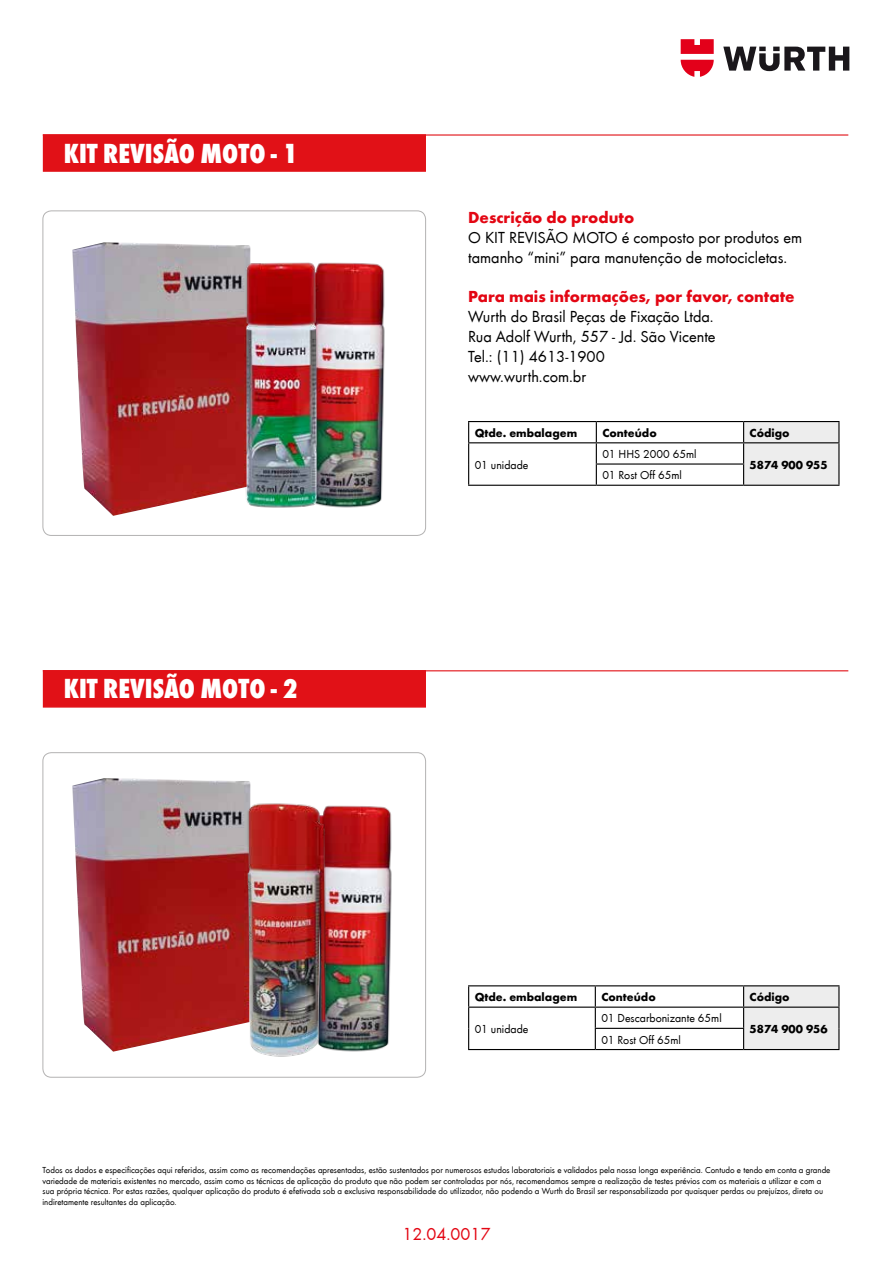
<style>
.page{position:relative;width:893px;height:1263px;background:#fff}
.page>*{position:absolute;margin:0;border:0;box-sizing:border-box;transform-origin:0 0}
.t1{font:800 condensed 28.5px "Wuerth";color:#fff}
.t2{font:18px "Wuerth";color:#e30613}
.t3{font:16.5px/19.8px "Wuerth";color:#000}
.t4{font:700 16.5px "Wuerth";color:#e30613}
.t5{font:12px "Wuerth";color:#000}
.t6{font:700 12px "Wuerth";color:#000}
.t7{font:9px/10.8px "Wuerth";color:#000}
</style>
<div class="page">
<img style="left:72px;top:242px;width:178px;height:274px">
<img style="left:72px;top:778px;width:178px;height:274px">
<div style="left:43px;top:210px;width:383px;height:326px;border:1px solid #b3b2b2;border-radius:9px"></div>
<div style="left:43px;top:752px;width:383px;height:325px;border:1px solid #b3b2b2;border-radius:9px"></div>
<svg style="left:723px;top:47px;width:126px;height:24px"></svg>
<svg style="left:681px;top:39px;width:33px;height:38px"></svg>
<hr style="left:43px;top:134px;width:805px;height:2px;background:#e11117">
<hr style="left:43px;top:670px;width:805px;height:1px;background:#e11117">
<div style="left:43px;top:134px;width:383px;height:38px;background:#e11117;border:2px solid #e11117"></div>
<div style="left:43px;top:670px;width:383px;height:38px;background:#e11117;border:2px solid #e11117"></div>
<img style="left:303px;top:262px;width:82px;height:246px">
<img style="left:333px;top:805px;width:59px;height:247px">
<hr style="left:468px;top:421px;width:128px;height:1px;background:#000">
<hr style="left:596px;top:421px;width:148px;height:1px;background:#000">
<hr style="left:744px;top:421px;width:95px;height:1px;background:#000">
<hr style="left:468px;top:442px;width:128px;height:1px;background:#000">
<svg style="left:468px;top:422px;width:1px;height:63px"></svg>
<hr style="left:468px;top:485px;width:128px;height:1px;background:#000">
<hr style="left:596px;top:442px;width:148px;height:1px;background:#000">
<hr style="left:744px;top:485px;width:95px;height:1px;background:#000">
<hr style="left:596px;top:463px;width:148px;height:2px;background:#000">
<svg style="left:596px;top:422px;width:1px;height:63px"></svg>
<svg style="left:743px;top:422px;width:96px;height:63px;background:#e2e2e2"></svg>
<hr style="left:596px;top:485px;width:148px;height:1px;background:#000">
<hr style="left:468px;top:985px;width:127px;height:1px;background:#000">
<hr style="left:595px;top:985px;width:149px;height:1px;background:#000">
<hr style="left:744px;top:985px;width:95px;height:1px;background:#000">
<hr style="left:468px;top:1006px;width:127px;height:2px;background:#000">
<svg style="left:468px;top:986px;width:1px;height:63px"></svg>
<hr style="left:468px;top:1049px;width:127px;height:1px;background:#000">
<hr style="left:595px;top:1006px;width:149px;height:2px;background:#000">
<hr style="left:744px;top:1049px;width:95px;height:1px;background:#000">
<hr style="left:595px;top:1028px;width:149px;height:1px;background:#000">
<svg style="left:595px;top:986px;width:1px;height:63px"></svg>
<svg style="left:743px;top:986px;width:96px;height:63px;background:#e2e2e2"></svg>
<hr style="left:595px;top:1049px;width:149px;height:1px;background:#000">
<img style="left:236px;top:795px;width:97px;height:262px">
<img style="left:223px;top:263px;width:117px;height:248px">
<h1 class="t1" style="left:64px;top:133px;width:235px">KIT REVISÃO MOTO - 1</h1>
<h1 class="t1" style="left:64px;top:669px;width:235px">KIT REVISÃO MOTO - 2</h1>
<h3 class="t4" style="left:468px;top:206px;width:168px">Descrição do produto</h3>
<h3 class="t3" style="left:468px;top:227px;width:336px">O KIT REVISÃO MOTO é composto por produtos em tamanho “mini” para manutenção de motocicletas.</h3>
<h3 class="t4" style="left:468px;top:285px;width:328px">Para mais informações, por favor, contate</h3>
<h3 class="t3" style="left:468px;top:306px;width:249px">Wurth do Brasil Peças de Fixação Ltda.<br>Rua Adolf Wurth, 557 - Jd. São Vicente<br>Tel.: (11) 4613-1900 www.wurth.com.br</h3>
<h3 class="t6" style="left:475px;top:424px;width:104px">Qtde. embalagem</h3>
<h3 class="t6" style="left:602px;top:424px;width:56px">Conteúdo</h3>
<h3 class="t6" style="left:750px;top:424px;width:42px">Código</h3>
<h3 class="t5" style="left:475px;top:456px;width:55px">01 unidade</h3>
<h3 class="t5" style="left:602px;top:446px;width:96px">01 HHS 2000 65ml</h3>
<h3 class="t6" style="left:750px;top:456px;width:79px">5874 900 955</h3>
<h3 class="t5" style="left:602px;top:467px;width:81px">01 Rost Off 65ml</h3>
<h3 class="t6" style="left:475px;top:988px;width:104px">Qtde. embalagem</h3>
<h3 class="t6" style="left:601px;top:988px;width:56px">Conteúdo</h3>
<h3 class="t6" style="left:750px;top:988px;width:42px">Código</h3>
<h3 class="t5" style="left:475px;top:1021px;width:55px">01 unidade</h3>
<h3 class="t5" style="left:601px;top:1010px;width:122px">01 Descarbonizante 65ml</h3>
<h3 class="t6" style="left:750px;top:1020px;width:79px">5874 900 956</h3>
<h3 class="t5" style="left:601px;top:1031px;width:81px">01 Rost Off 65ml</h3>
<p class="t7" style="left:43px;top:1164px;width:789px">Todos os dados e especificações aqui referidos, assim como as recomendações apresentadas, estão sustentados por numerosos estudos laboratoriais e validados pela nossa longa experiência. Contudo e tendo em conta a grande variedade de materiais existentes no mercado, assim como as técnicas de aplicação do produto que não podem ser controladas por nós, recomendamos sempre a realização de testes prévios com os materiais a utilizar e com a sua própria técnica. Por estas razões, qualquer aplicação do produto é efetivada sob a exclusiva responsabilidade do utilizador, não podendo a Wurth do Brasil ser responsabilizada por quaisquer perdas ou prejuízos, direta ou indiretamente resultantes da aplicação.</p>
<h2 class="t2" style="left:403px;top:1221px;width:89px">12.04.0017</h2>
</div>
